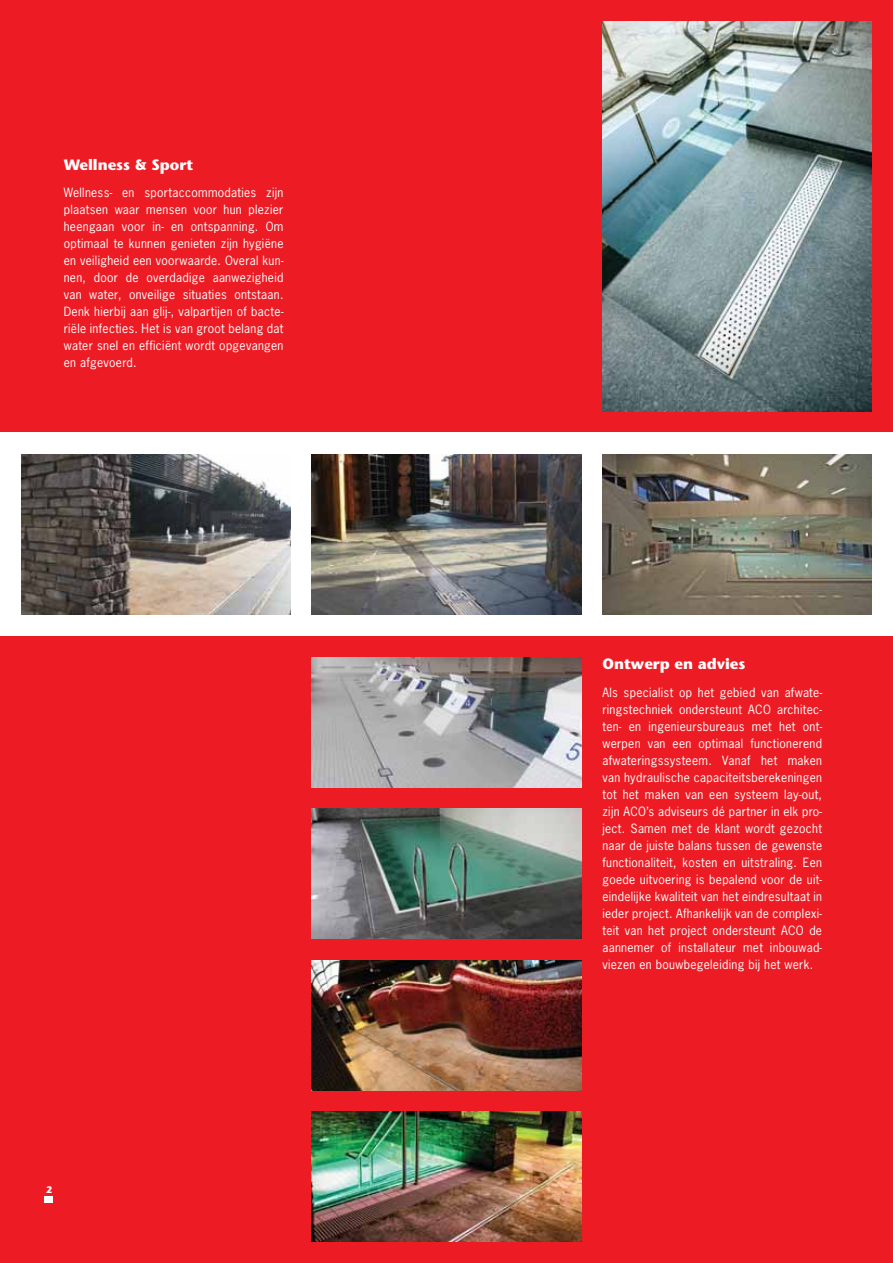
<style>
.page{position:relative;width:893px;height:1263px;background:#ed1c24}
.page>*{position:absolute;margin:0;border:0;box-sizing:border-box;transform-origin:0 0}
.t1{font:700 15px "Stone Sans";color:#fff}
.t2{font:12px/17px "News Gothic";letter-spacing:.025em;color:#fff;text-align:justify}
.t3{font:700 9.45px "Stone Sans";color:#fff}
</style>
<div class="page">
<div style="left:0;top:433px;width:893px;height:203px;background:#fff"></div>
<img style="left:602px;top:21px;width:270px;height:390px">
<img style="left:21px;top:454px;width:270px;height:161px">
<img style="left:312px;top:454px;width:269px;height:161px">
<img style="left:312px;top:657px;width:269px;height:130px">
<img style="left:312px;top:809px;width:269px;height:130px">
<img style="left:312px;top:960px;width:269px;height:130px">
<img style="left:312px;top:1111px;width:269px;height:131px">
<img style="left:602px;top:454px;width:270px;height:161px">
<svg style="left:44px;top:1196px;width:9px;height:7px"></svg>
<p class="t1" style="left:64px;top:159px;width:131px">Wellness &amp; Sport</p>
<p class="t2" style="left:64px;top:185px;width:221px">Wellness- en sportaccommodaties zijn plaatsen waar mensen voor hun plezier heengaan voor in- en ontspanning. Om optimaal te kunnen genieten zijn hygiëne en veiligheid een voorwaarde. Overal kun&shy;nen, door de overdadige aanwezigheid van water, onveilige situaties ontstaan.<br>Denk hierbij aan glij-, valpartijen of bacte&shy;riële infecties. Het is van groot belang dat water snel en efficiënt wordt opgevangen en afgevoerd.</p>
<p class="t3" style="left:46px;top:1186px;width:7px">2</p>
<p class="t1" style="left:602px;top:658px;width:144px">Ontwerp en advies</p>
<p class="t2" style="left:602px;top:685px;width:221px">Als specialist op het gebied van afwate&shy;ringstechniek ondersteunt ACO architec&shy;ten- en ingenieursbureaus met het ont&shy;werpen van een optimaal functionerend afwateringssysteem. Vanaf het maken van hydraulische capaciteitsberekeningen tot het maken van een systeem lay-out, zijn ACO’s adviseurs dé partner in elk pro&shy;ject. Samen met de klant wordt gezocht naar de juiste balans tussen de gewenste functionaliteit, kosten en uitstraling. Een goede uitvoering is bepalend voor de uit&shy;eindelijke kwaliteit van het eindresultaat in ieder project. Afhankelijk van de complexi&shy;teit van het project ondersteunt ACO de aannemer of installateur met inbouwad&shy;viezen en bouwbegeleiding bij het werk.</p>
</div>
